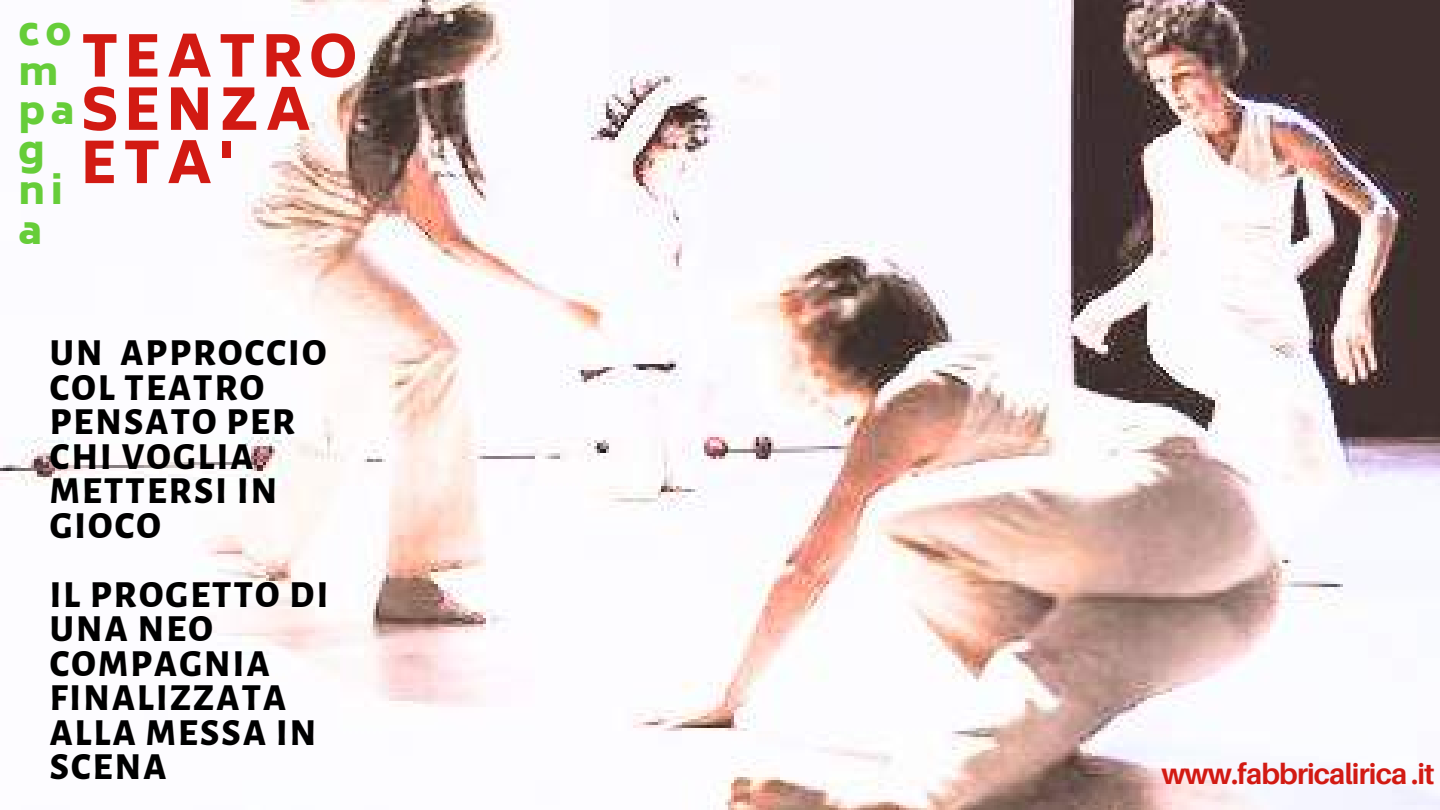
<style>
.page{position:relative;width:1440px;height:810px;background:#fff}
.page>*{position:absolute;margin:0;border:0;box-sizing:border-box;transform-origin:0 0}
.t1{font:800 56px/53.2px "Biryani";letter-spacing:.105em;color:#d21a13}
.t2{font:800 38.7px/39.8px "Biryani";color:#66cd39}
.t3{font:800 37.7px/34.5px "Alegreya Sans";letter-spacing:.06em;color:#000}
.t4{font:700 28.9px "Aileron";letter-spacing:-.03em;color:#d21a13}
</style>
<div class="page">
<img style="left:0;top:0;width:1440px;height:810px">
<p class="t2" style="left:18px;top:12px;width:58px">co m pa g ni a</p>
<h1 class="t1" style="left:81px;top:31px;width:277px">TEATRO<br>SENZA<br>ETA'</h1>
<p class="t3" style="left:50px;top:337px;width:278px">UN APPROCCIO<br>COL TEATRO<br>PENSATO PER<br>CHI VOGLIA<br>METTERSI IN<br>GIOCO</p>
<p class="t3" style="left:50px;top:578px;width:280px">IL PROGETTO DI<br>UNA NEO<br>COMPAGNIA<br>FINALIZZATA<br>ALLA MESSA IN<br>SCENA</p>
<p class="t4" style="left:1161px;top:756px;width:275px">www.fabbricalirica .it</p>
</div>
